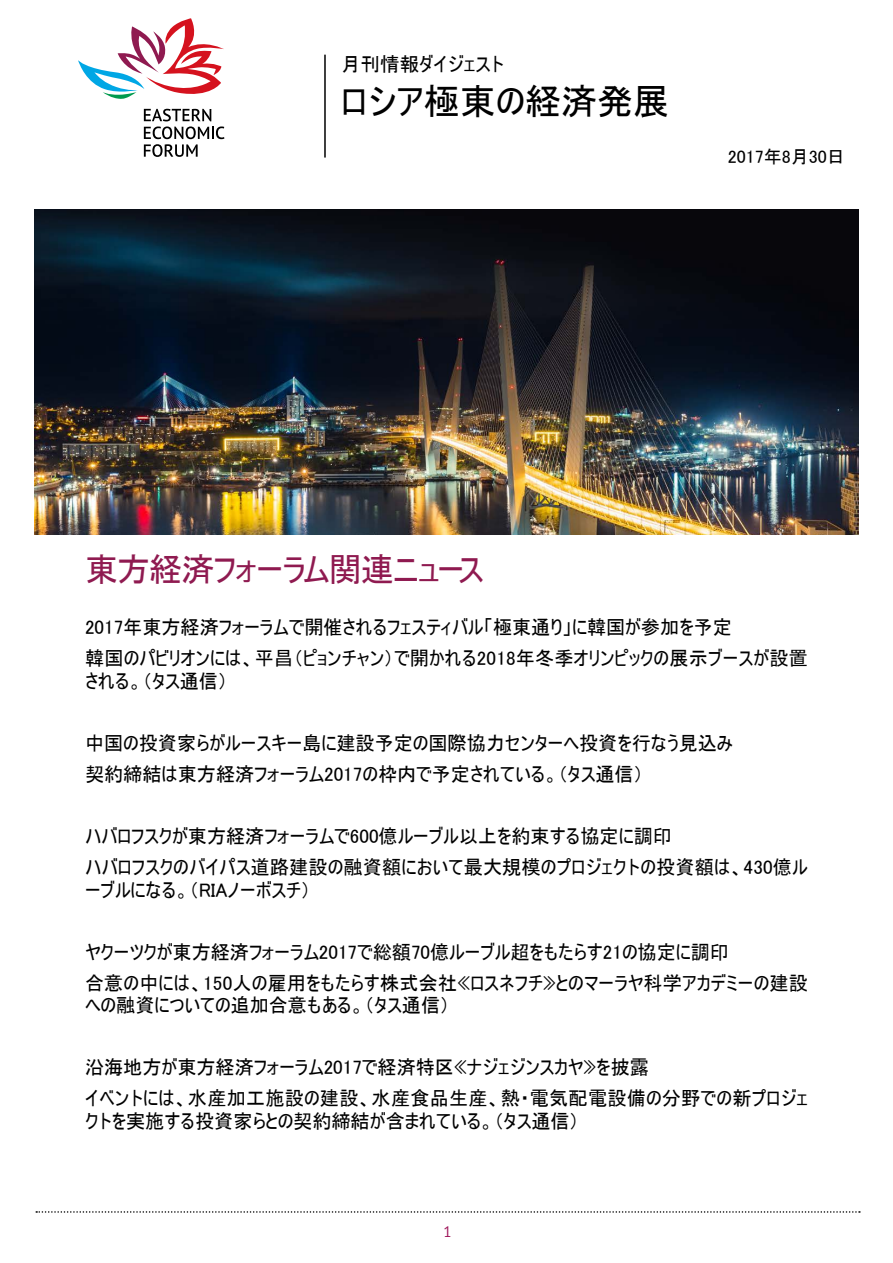
<style>
.page{position:relative;width:893px;height:1263px;background:#fff}
.page>*{position:absolute;margin:0;border:0;box-sizing:border-box;transform-origin:0 0}
.t1{font:36px "MS UI Gothic";color:#000}
.t2{font:33px "MS UI Gothic";letter-spacing:-.025em;color:#8f1a50}
.t3{font:19.5px/31px "MS UI Gothic";color:#000}
.t4{font:18px "MS UI Gothic";color:#000}
.t5{font:15px "PT Sans";color:#9e1459}
</style>
<div class="page">
<svg style="left:36px;top:1211px;width:824px;height:2px"></svg>
<img style="left:34px;top:209px;width:825px;height:326px">
<hr style="left:324px;top:55px;width:2px;height:103px;background:#000">
<svg style="left:78px;top:18px;width:146px;height:81px"></svg>
<svg style="left:144px;top:109px;width:80px;height:48px"></svg>
<p class="t3" style="left:341px;top:48px;width:164px">月刊情報ダイジェスト</p>
<h1 class="t1" style="left:341px;top:83px;width:329px">ロシア極東の経済発展</h1>
<p class="t4" style="left:728px;top:147px;width:118px">2017年8月30日</p>
<h2 class="t2" style="left:85px;top:553px;width:400px">東方経済フォーラム関連ニュース</h2>
<p class="t3" style="left:85px;top:612px;width:724px">2017年東方経済フォーラムで開催されるフェスティバル「極東通り」に韓国が参加を予定<br>韓国のパビリオンには、平昌（ピョンチャン）で開かれる2018年冬季オリンピックの展示ブースが設置</p>
<p class="t3" style="left:85px;top:665px;width:144px">される。（タス通信）</p>
<p class="t3" style="left:85px;top:727px;width:650px">中国の投資家らがルースキー島に建設予定の国際協力センターへ投資を行なう見込み契約締結は東方経済フォーラム2017の枠内で予定されている。（タス通信）</p>
<p class="t3" style="left:85px;top:820px;width:724px">ハバロフスクが東方経済フォーラムで600億ルーブル以上を約束する協定に調印<br>ハバロフスクのバイパス道路建設の融資額において最大規模のプロジェクトの投資額は、430億ル</p>
<p class="t3" style="left:85px;top:874px;width:227px">ーブルになる。（RIAノーボスチ）</p>
<p class="t3" style="left:85px;top:936px;width:724px">ヤクーツクが東方経済フォーラム2017で総額70億ルーブル超をもたらす21の協定に調印<br>合意の中には、150人の雇用をもたらす株式会社«ロスネフチ»とのマーラヤ科学アカデミーの建設</p>
<p class="t3" style="left:85px;top:989px;width:366px">への融資についての追加合意もある。（タス通信）</p>
<p class="t3" style="left:85px;top:1051px;width:724px">沿海地方が東方経済フォーラム2017で経済特区«ナジェジンスカヤ»を披露<br>イベントには、水産加工施設の建設、水産食品生産、熱・電気配電設備の分野での新プロジェ</p>
<p class="t3" style="left:85px;top:1105px;width:496px">クトを実施する投資家らとの契約締結が含まれている。（タス通信）</p>
<p class="t5" style="left:443px;top:1222px;width:10px">1</p>
</div>
